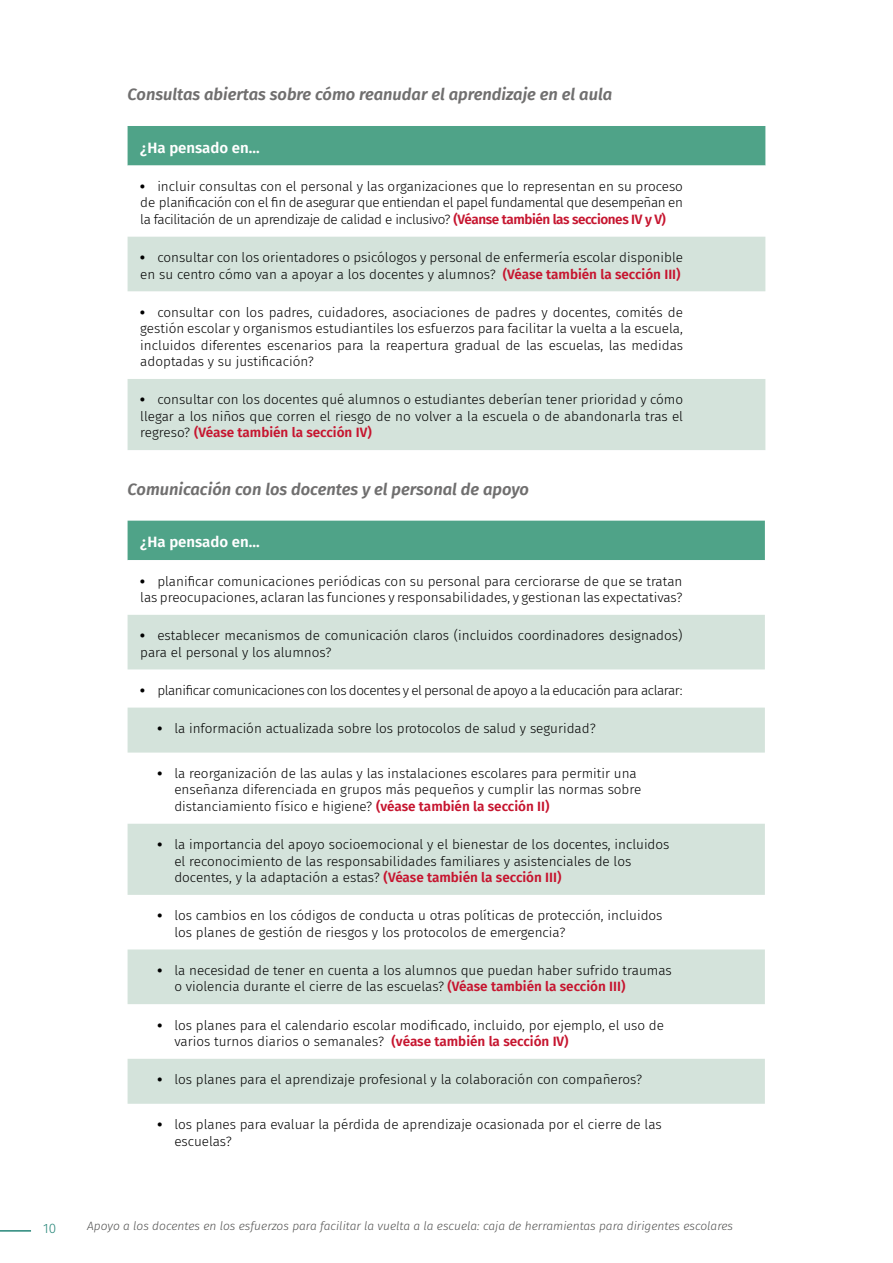
<style>
.page{position:relative;width:893px;height:1263px;background:#fff}
.page>*{position:absolute;margin:0;border:0;box-sizing:border-box;transform-origin:0 0}
.t1{font:italic 600 16.5px "Fira Sans";color:#706f6f}
.t2{font:600 15px "Fira Sans";color:#fff}
.t3{font:300 13.5px/16.5px "Fira Sans";color:#000}
.t4{font:300 13.5px "Fira Sans";letter-spacing:-.03em;color:#000}
.t5{font:300 13.5px "Fira Sans";color:#268679}
.t6{font:italic 300 12px "Fira Sans";color:#525251}
.s1{font-weight:800}
.s2{font-weight:600;color:#c6152f}
</style>
<div class="page">
<hr style="left:0;top:1230px;width:31px;height:1px;background:#268679">
<div style="left:128px;top:126px;width:637px;height:40px;background:#4fa388"></div>
<svg style="left:128px;top:236px;width:637px;height:1px"></svg>
<svg style="left:128px;top:237px;width:637px;height:213px;fill:#d4e3db"></svg>
<div style="left:128px;top:521px;width:637px;height:39px;background:#4fa388"></div>
<svg style="left:128px;top:615px;width:637px;height:489px;fill:#d4e3db"></svg>
<p class="t1" style="left:128px;top:81px;width:486px">Consultas abiertas sobre cómo reanudar el aprendizaje en el aula</p>
<p class="t2" style="left:140px;top:135px;width:121px">¿Ha pensado en...</p>
<p class="t3" style="left:140px;top:178px;width:544px;text-align:justify"><span class="s1">•</span> incluir consultas con el personal y las organizaciones que lo representan en su proceso de planificación con el fin de asegurar que entiendan el papel fundamental que desempeñan en la facilitación de un aprendizaje de calidad e inclusivo? <span class="s2">(Véanse también las secciones IV y V)</span></p>
<p class="t3" style="left:140px;top:249px;width:544px"><span class="s1">•</span> consultar con los orientadores o psicólogos y personal de enfermería escolar disponible en su centro cómo van a apoyar a los docentes y alumnos? <span class="s2">(Véase también la sección III)</span></p>
<p class="t3" style="left:140px;top:304px;width:544px;text-align:justify"><span class="s1">•</span> consultar con los padres, cuidadores, asociaciones de padres y docentes, comités de gestión escolar y organismos estudiantiles los esfuerzos para facilitar la vuelta a la escuela, incluidos diferentes escenarios para la reapertura gradual de las escuelas, las medidas adoptadas y su justificación?</p>
<p class="t3" style="left:140px;top:391px;width:544px;text-align:justify"><span class="s1">•</span> consultar con los docentes qué alumnos o estudiantes deberían tener prioridad y cómo llegar a los niños que corren el riesgo de no volver a la escuela o de abandonarla tras el regreso? <span class="s2">(Véase también la sección IV)</span></p>
<p class="t1" style="left:128px;top:476px;width:403px">Comunicación con los docentes y el personal de apoyo</p>
<p class="t2" style="left:140px;top:530px;width:121px">¿Ha pensado en...</p>
<p class="t3" style="left:140px;top:572px;width:544px"><span class="s1">•</span> planificar comunicaciones periódicas con su personal para cerciorarse de que se tratan las preocupaciones, aclaran las funciones y responsabilidades, y gestionan las expectativas?</p>
<p class="t3" style="left:140px;top:627px;width:544px"><span class="s1">•</span> establecer mecanismos de comunicación claros (incluidos coordinadores designados) para el personal y los alumnos?</p>
<p class="t4" style="left:140px;top:680px;width:544px"><span class="s1">•</span> planificar comunicaciones con los docentes y el personal de apoyo a la educación para aclarar:</p>
<p class="t3" style="left:157px;top:720px;width:440px"><span class="s1">•</span> la información actualizada sobre los protocolos de salud y seguridad?</p>
<p class="t3" style="left:174px;top:765px;width:468px;text-indent:-17px"><span class="s1">•</span> la reorganización de las aulas y las instalaciones escolares para permitir una enseñanza diferenciada en grupos más pequeños y cumplir las normas sobre distanciamiento físico e higiene? <span class="s2">(véase también la sección II)</span></p>
<p class="t3" style="left:174px;top:836px;width:497px;text-indent:-17px"><span class="s1">•</span> la importancia del apoyo socioemocional y el bienestar de los docentes, incluidos el reconocimiento de las responsabilidades familiares y asistenciales de los docentes, y la adaptación a estas? <span class="s2">(Véase también la sección III)</span></p>
<p class="t3" style="left:174px;top:907px;width:490px;text-indent:-17px"><span class="s1">•</span> los cambios en los códigos de conducta u otras políticas de protección, incluidos los planes de gestión de riesgos y los protocolos de emergencia?</p>
<p class="t3" style="left:174px;top:962px;width:499px;text-indent:-17px"><span class="s1">•</span> la necesidad de tener en cuenta a los alumnos que puedan haber sufrido traumas o violencia durante el cierre de las escuelas? <span class="s2">(Véase también la sección III)</span></p>
<p class="t3" style="left:174px;top:1016px;width:491px;text-indent:-17px"><span class="s1">•</span> los planes para el calendario escolar modificado, incluido, por ejemplo, el uso de varios turnos diarios o semanales? <span class="s2">(véase también la sección IV)</span></p>
<p class="t3" style="left:157px;top:1071px;width:486px"><span class="s1">•</span> los planes para el aprendizaje profesional y la colaboración con compañeros?</p>
<p class="t3" style="left:174px;top:1116px;width:489px;text-indent:-17px"><span class="s1">•</span> los planes para evaluar la pérdida de aprendizaje ocasionada por el cierre de las escuelas?</p>
<p class="t5" style="left:43px;top:1218px;width:15px">10</p>
<p class="t6" style="left:87px;top:1218px;width:647px">Apoyo a los docentes en los esfuerzos para facilitar la vuelta a la escuela: caja de herramientas para dirigentes escolares</p>
</div>
